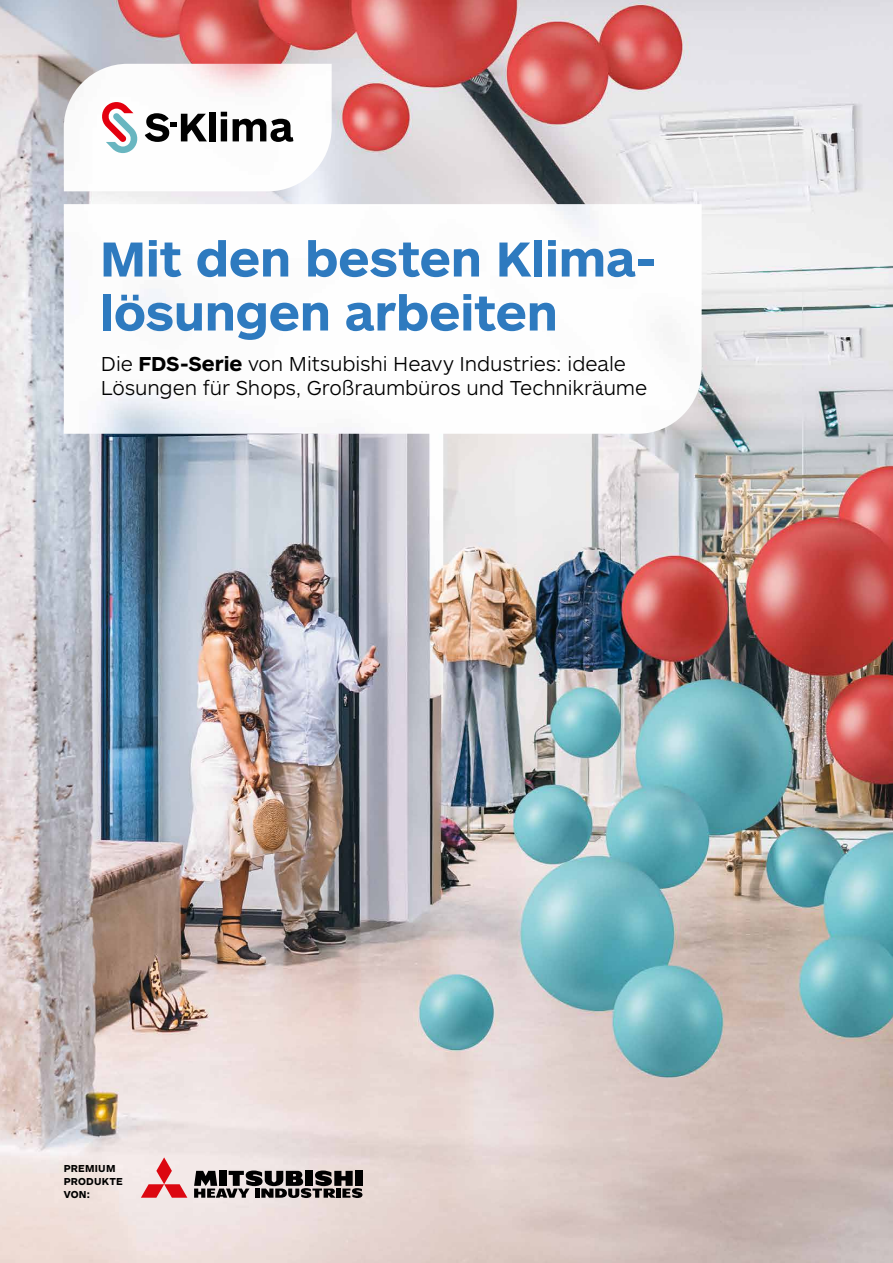
<style>
.page{position:relative;width:893px;height:1263px;background:#fff}
.page>*{position:absolute;margin:0;border:0;box-sizing:border-box;transform-origin:0 0}
.t1{font:700 51px/54px "ARS Maquette";letter-spacing:-.005em;color:#2e7abf}
.t2{font:300 21px/24px "ARS Maquette";letter-spacing:-.005em;color:#000}
.t3{font:700 10.5px/12.8px "ARS Maquette";letter-spacing:.025em;color:#000}
.s1{font-weight:700}
</style>
<div class="page">
<img style="left:0;top:0;width:893px;height:1263px">
<svg style="left:194px;top:1170px;width:168px;height:28px;background:#5c5757"></svg>
<svg style="left:141px;top:1157px;width:46px;height:41px;background:#eb9ea0"></svg>
<img style="left:64px;top:64px;width:268px;height:127px">
<svg style="left:101px;top:102px;width:38px;height:51px"></svg>
<svg style="left:145px;top:113px;width:62px;height:29px"></svg>
<div style="left:209px;top:112px;width:6px;height:29px;background:#000"></div>
<svg style="left:221px;top:112px;width:6px;height:29px"></svg>
<svg style="left:233px;top:119px;width:60px;height:23px"></svg>
<img style="left:64px;top:204px;width:638px;height:230px">
<h1 class="t1" style="left:100px;top:229px;width:558px">Mit den besten Klima&shy;lösungen arbeiten</h1>
<p class="t2" style="left:101px;top:351px;width:548px">Die <span class="s1">FDS-Serie</span> von Mitsubishi Heavy Industries: ideale<br>Lösungen für Shops, Großraumbüros und Technikräume</p>
<p class="t3" style="left:64px;top:1162px;width:61px">PREMIUM<br>PRODUKTE<br>VON:</p>
</div>
